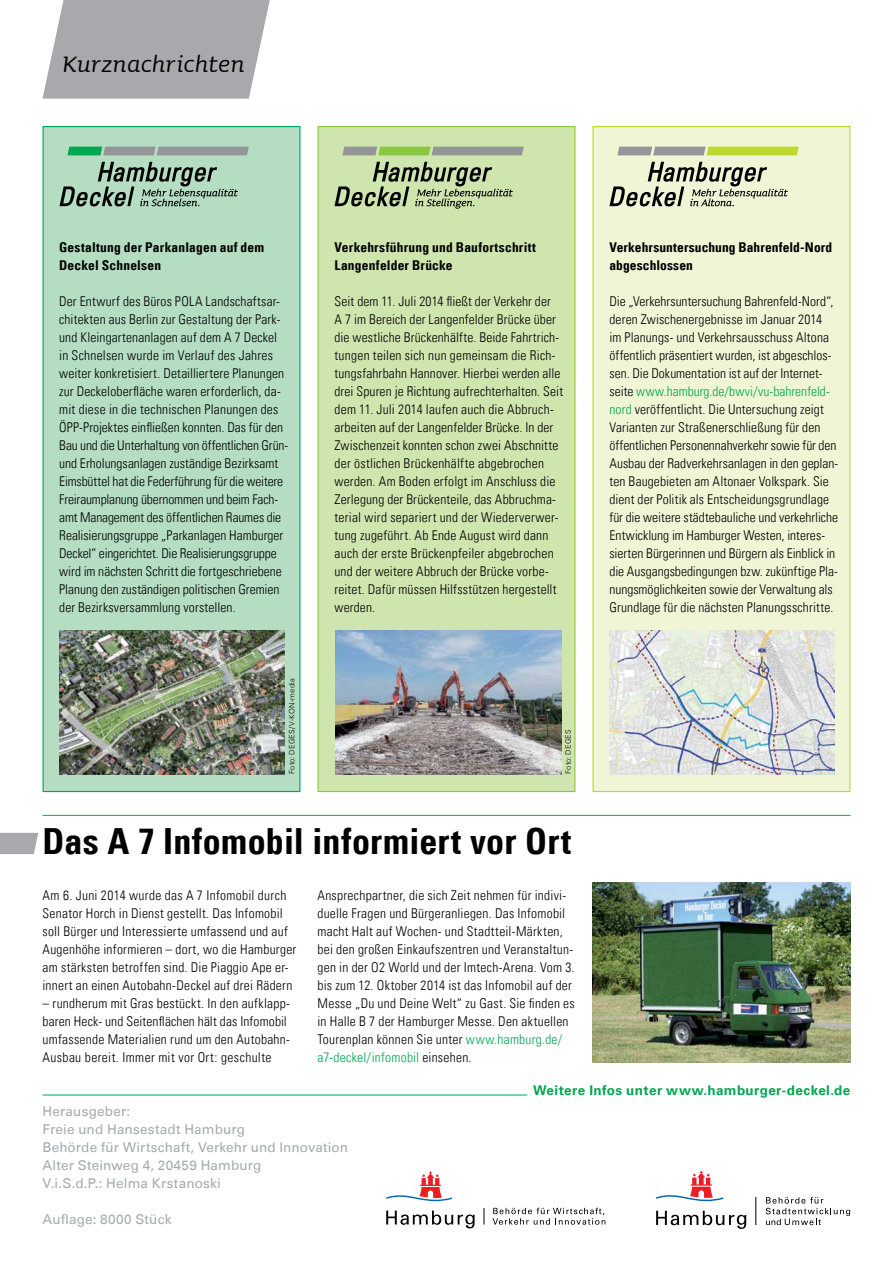
<style>
.page{position:relative;width:893px;height:1263px;background:#fff}
.page>*{position:absolute;margin:0;border:0;box-sizing:border-box;transform-origin:0 0}
.t1{font:36px "Univers Com 67 Bold Cond";letter-spacing:.01em;color:#000}
.t2{font:italic 30px "Sauna";letter-spacing:.01em;color:#000}
.t3{font:13.5px/18px "Univers Com 47 Light Cond";letter-spacing:.01em;color:#000}
.t4{font:13.5px/18px "Univers LT";letter-spacing:.015em;color:#a7a9ac}
.t5{font:13.5px/18px "Univers Com 67 Bold Cond";letter-spacing:.015em;color:#000}
.t6{font:700 13.5px "Univers LT";letter-spacing:.03em;color:#00a651}
.t7{font:300 7.5px "Univers Com 45";letter-spacing:.025em;color:#000}
.s1{color:#00a651}
</style>
<div class="page">
<div style="left:592px;top:126px;width:258px;height:666px;background:#eff5d5;border:1px solid #bfd730"></div>
<div style="left:317px;top:126px;width:258px;height:666px;background:#cfe5ae;border:1px solid #8dc63f"></div>
<div style="left:43px;top:126px;width:257px;height:666px;background:#b4ddc1"></div>
<svg style="left:43px;top:0;width:227px;height:99px;background:#afb1b3"></svg>
<img style="left:336px;top:630px;width:225px;height:144px">
<img style="left:60px;top:630px;width:225px;height:144px">
<img style="left:609px;top:630px;width:226px;height:144px">
<img style="left:592px;top:882px;width:258px;height:180px">
<hr style="left:43px;top:815px;width:807px;height:1px;background:#00a651">
<svg style="left:0;top:833px;width:38px;height:21px"></svg>
<hr style="left:43px;top:1095px;width:484px;height:1px;background:#00a651">
<svg style="left:656px;top:1211px;width:90px;height:18px"></svg>
<svg style="left:656px;top:1171px;width:67px;height:31px"></svg>
<svg style="left:766px;top:1197px;width:84px;height:28px"></svg>
<svg style="left:756px;top:1197px;width:1px;height:28px"></svg>
<svg style="left:67px;top:147px;width:182px;height:8px"></svg>
<svg style="left:60px;top:162px;width:178px;height:44px"></svg>
<svg style="left:493px;top:1208px;width:112px;height:17px"></svg>
<svg style="left:386px;top:1210px;width:89px;height:18px"></svg>
<svg style="left:386px;top:1171px;width:66px;height:31px"></svg>
<svg style="left:484px;top:1208px;width:1px;height:16px"></svg>
<svg style="left:609px;top:162px;width:179px;height:44px"></svg>
<svg style="left:617px;top:147px;width:182px;height:8px"></svg>
<svg style="left:342px;top:147px;width:182px;height:8px"></svg>
<svg style="left:334px;top:162px;width:179px;height:47px"></svg>
<h2 class="t2" style="left:62px;top:45px;width:184px">Kurznachrichten</h2>
<p class="t5" style="left:59px;top:238px;width:207px">Gestaltung der Parkanlagen auf dem<br>Deckel Schnelsen</p>
<p class="t3" style="left:59px;top:292px;width:231px">Der Entwurf des Büros POLA Landschaftsar&shy;chitekten aus Berlin zur Gestaltung der Park&shy;und Kleingartenanlagen auf dem A 7 Deckel in Schnelsen wurde im Verlauf des Jahres weiter konkretisiert. Detailliertere Planungen zur Deckeloberfläche waren erforderlich, da&shy;mit diese in die technischen Planungen des ÖPP-Projektes einfließen konnten. Das für den Bau und die Unterhaltung von öffentlichen Grün&shy;und Erholungsanlagen zuständige Bezirksamt Eimsbüttel hat die Federführung für die weitere Freiraumplanung übernommen und beim Fach&shy;amt Management des öffentlichen Raumes die Realisierungsgruppe „Parkanlagen Hamburger Deckel“ eingerichtet. Die Realisierungsgruppe wird im nächsten Schritt die fortgeschriebene Planung den zuständigen politischen Gremien der Bezirksversammlung vorstellen.</p>
<p class="t7" style="left:287px;top:774px;width:97px;rotate:-90deg">Foto: DEGES/V-KON-media</p>
<p class="t5" style="left:334px;top:238px;width:203px">Verkehrsführung und Baufortschritt<br>Langenfelder Brücke</p>
<p class="t3" style="left:334px;top:292px;width:230px">Seit dem 11. Juli 2014 fließt der Verkehr der<br>A 7 im Bereich der Langenfelder Brücke über die westliche Brückenhälfte. Beide Fahrtrich&shy;tungen teilen sich nun gemeinsam die Rich&shy;tungsfahrbahn Hannover. Hierbei werden alle drei Spuren je Richtung aufrechterhalten. Seit dem 11. Juli 2014 laufen auch die Abbruch&shy;arbeiten auf der Langenfelder Brücke. In der Zwischenzeit konnten schon zwei Abschnitte der östlichen Brückenhälfte abgebrochen werden. Am Boden erfolgt im Anschluss die Zerlegung der Brückenteile, das Abbruchma&shy;terial wird separiert und der Wiederverwer&shy;tung zugeführt. Ab Ende August wird dann auch der erste Brückenpfeiler abgebrochen und der weitere Abbruch der Brücke vorbe&shy;reitet. Dafür müssen Hilfsstützen hergestellt werden.</p>
<p class="t7" style="left:564px;top:774px;width:46px;rotate:-90deg">Foto: DEGES</p>
<h1 class="t1" style="left:43px;top:819px;width:530px">Das A 7 Infomobil informiert vor Ort</h1>
<p class="t3" style="left:43px;top:886px;width:255px">Am 6. Juni 2014 wurde das A 7 Infomobil durch Senator Horch in Dienst gestellt. Das Infomobil soll Bürger und Interessierte umfassend und auf Augenhöhe informieren – dort, wo die Hamburger am stärksten betroffen sind. Die Piaggio Ape er&shy;innert an einen Autobahn-Deckel auf drei Rädern</p>
<p class="t3" style="left:43px;top:994px;width:249px">– rundherum mit Gras bestückt. In den aufklapp&shy;baren Heck- und Seitenflächen hält das Infomobil umfassende Materialien rund um den Autobahn-Ausbau bereit. Immer mit vor Ort: geschulte</p>
<p class="t3" style="left:317px;top:886px;width:259px">Ansprechpartner, die sich Zeit nehmen für indivi&shy;duelle Fragen und Bürgeranliegen. Das Infomobil macht Halt auf Wochen- und Stadtteil-Märkten, bei den großen Einkaufszentren und Veranstaltun&shy;gen in der O2 World und der Imtech-Arena. Vom 3. bis zum 12. Oktober 2014 ist das Infomobil auf der Messe „Du und Deine Welt“ zu Gast. Sie finden es in Halle B 7 der Hamburger Messe. Den aktuellen Tourenplan können Sie unter <span class="s1">www.hamburg.de/ a7-deckel/infomobil</span> einsehen.</p>
<p class="t5" style="left:609px;top:238px;width:224px">Verkehrsuntersuchung Bahrenfeld-Nord abgeschlossen</p>
<p class="t3" style="left:609px;top:292px;width:230px">Die „Verkehrsuntersuchung Bahrenfeld-Nord“, deren Zwischenergebnisse im Januar 2014<br>im Planungs- und Verkehrsausschuss Altona öffentlich präsentiert wurden, ist abgeschlos&shy;sen. Die Dokumentation ist auf der Internet&shy;seite <span class="s1">www.hamburg.de/bwvi/vu-bahrenfeld&shy;nord</span> veröffentlicht. Die Untersuchung zeigt Varianten zur Straßenerschließung für den öffentlichen Personennahverkehr sowie für den Ausbau der Radverkehrsanlagen in den geplan&shy;ten Baugebieten am Altonaer Volkspark. Sie dient der Politik als Entscheidungsgrundlage für die weitere städtebauliche und verkehrliche Entwicklung im Hamburger Westen, interes&shy;sierten Bürgerinnen und Bürgern als Einblick in die Ausgangsbedingungen bzw. zukünftige Pla&shy;nungsmöglichkeiten sowie der Verwaltung als Grundlage für die nächsten Planungsschritte.</p>
<p class="t4" style="left:43px;top:1102px;width:307px">Herausgeber:<br>Freie und Hansestadt Hamburg<br>Behörde für Wirtschaft, Verkehr und Innovation<br>Alter Steinweg 4, 20459 Hamburg<br>V.i.S.d.P.: Helma Krstanoski</p>
<p class="t4" style="left:43px;top:1210px;width:131px">Auflage: 8000 Stück</p>
<p class="t6" style="left:533px;top:1082px;width:319px">Weitere Infos unter www.hamburger-deckel.de</p>
</div>
